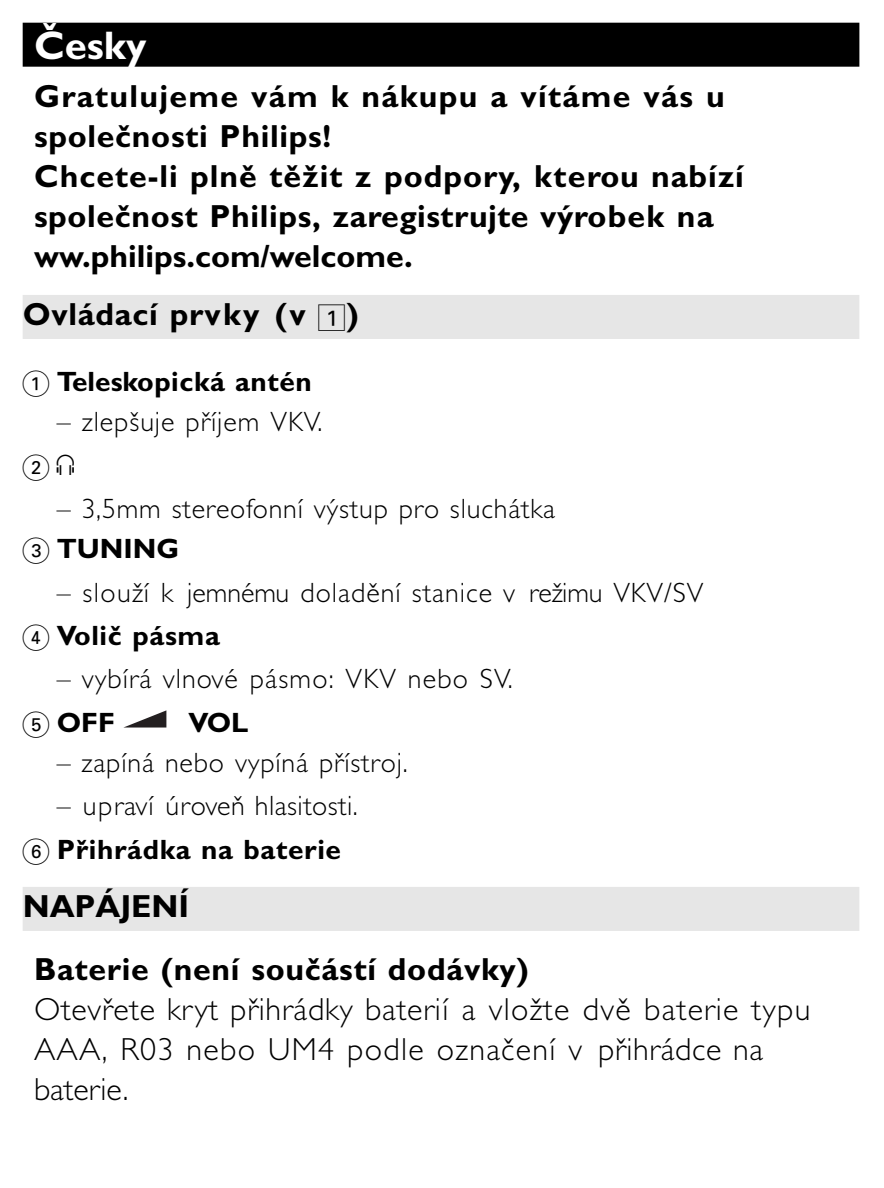
<style>
.page{position:relative;width:884px;height:1188px;background:#fff}
.page>*{position:absolute;margin:0;border:0;box-sizing:border-box;transform-origin:0 0}
.t1{font:700 40px "Gill Sans Alt CE";color:#fff}
.t2{font:700 32px/40px "Gill Sans Alt CE";letter-spacing:.02em;color:#000}
.t3{font:300 32px/40px "Gill Sans Alt CE";letter-spacing:.025em;color:#000}
.t4{font:300 28px/43.6px "Gill Sans Alt CE";letter-spacing:.03em;color:#000}
.t5{font:700 28px "Gill Sans Alt CE";letter-spacing:.02em;color:#000}
.t6{font:28px "Audio One 1";color:#000}
.s1{font-family:"Audio Two 2";font-weight:400;font-size:28px}
.s2{font-family:"Audio One 1";font-weight:400}
.s3{font-family:"Audio Six 6"}
.s4{font-weight:700}
</style>
<div class="page">
<div style="left:23px;top:23px;width:836px;height:44px;background:#000"></div>
<div style="left:23px;top:295px;width:836px;height:44px;background:#e6e6e6"></div>
<div style="left:23px;top:887px;width:836px;height:44px;background:#e6e6e6"></div>
<svg style="left:123px;top:710px;width:43px;height:18px"></svg>
<h1 class="t1" style="left:34px;top:31px;width:114px">Česky</h1>
<p class="t2" style="left:34px;top:79px;width:711px">Gratulujeme vám k nákupu a vítáme vás u společnosti Philips!<br>Chcete-li plně těžit z podpory, kterou nabízí společnost Philips, zaregistrujte výrobek na ww.philips.com/welcome.</p>
<p class="t2" style="left:23px;top:298px;width:338px">Ovládací prvky (v <span class="s1">1</span>)</p>
<p class="t5" style="left:23px;top:372px;width:291px"><span class="s2">1</span> Teleskopická antén</p>
<p class="t4" style="left:57px;top:404px;width:267px">– zlepšuje příjem VKV.</p>
<p class="t6" style="left:23px;top:453px;width:54px">2<span class="s3">p</span></p>
<p class="t4" style="left:23px;top:492px;width:534px;line-height:40px;text-indent:34px">– 3,5mm stereofonní výstup pro sluchátka<br><span class="s2">3</span> <span class="s4">TUNING</span></p>
<p class="t4" style="left:23px;top:574px;width:682px;text-indent:34px">– slouží k jemnému doladění stanice v režimu VKV/SV<br><span class="s2">4</span> <span class="s4">Volič pásma</span></p>
<p class="t4" style="left:23px;top:661px;width:492px;text-indent:34px">– vybírá vlnové pásmo: VKV nebo SV.<br><span class="s2">5</span> <span class="s4">OFF</span></p>
<p class="t5" style="left:188px;top:713px;width:62px">VOL</p>
<p class="t4" style="left:57px;top:744px;width:353px">– zapíná nebo vypíná přístroj.</p>
<p class="t4" style="left:23px;top:787px;width:337px;text-indent:34px">– upraví úroveň hlasitosti.<br><span class="s2">6</span> <span class="s4">Přihrádka na baterie</span></p>
<p class="t2" style="left:34px;top:878px;width:496px;line-height:62.8px;text-indent:-11px">NAPÁJENÍ<br>Baterie (není součástí dodávky)</p>
<p class="t3" style="left:34px;top:993px;width:778px">Otevřete kryt přihrádky baterií a vložte dvě baterie typu<br>AAA, R03 nebo UM4 podle označení v přihrádce na baterie.</p>
</div>
